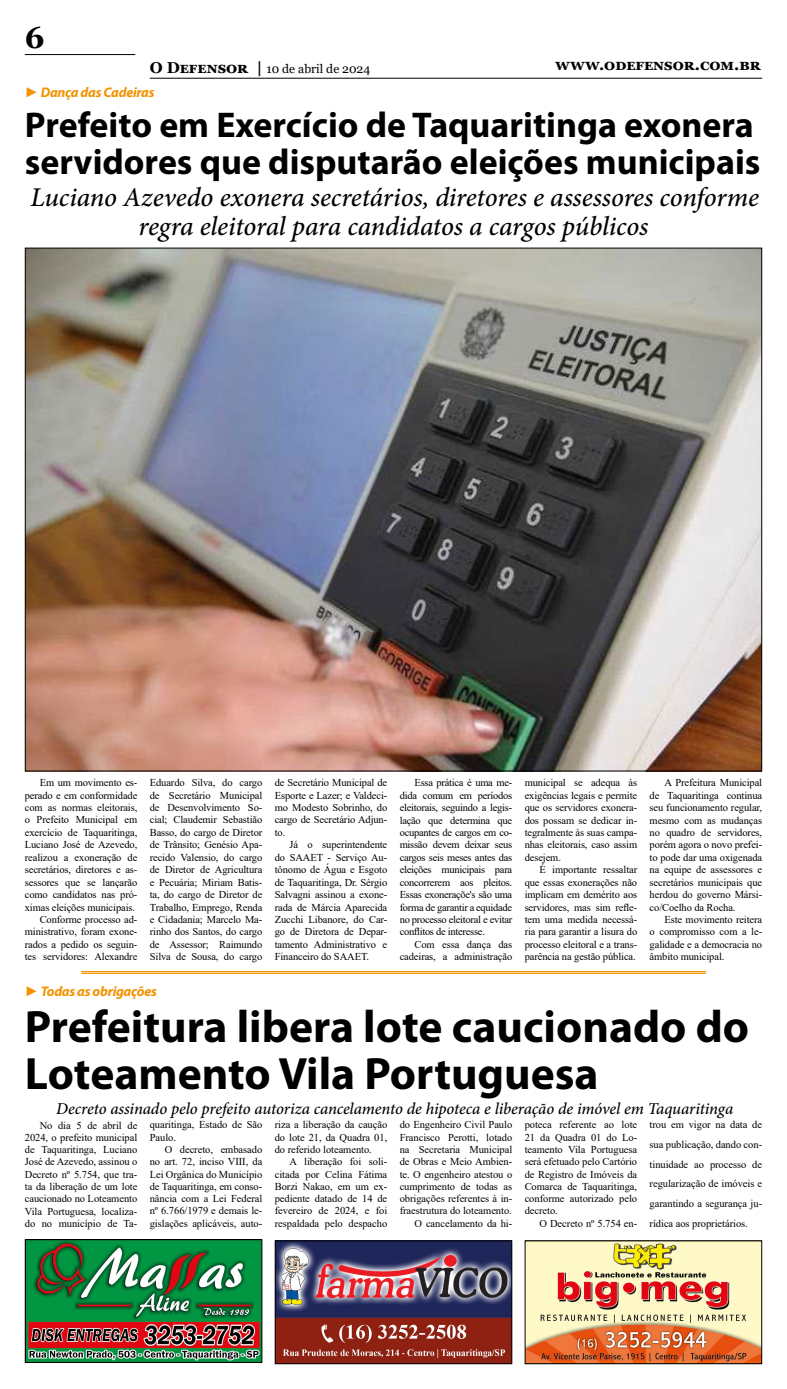
<style>
.page{position:relative;width:787px;height:1389px;background:#fff}
.page>*{position:absolute;margin:0;border:0;box-sizing:border-box;transform-origin:0 0}
.t1{font:700 45.5px/47.2px "Myriad Pro";color:#000}
.t2{font:700 35.88px/37.6px "Myriad Pro";color:#000}
.t3{font:700 30.62px "Georgia";color:#000}
.t4{font:italic 500 27.12px/28.9px "Minion Pro";letter-spacing:-.005em;color:#000;text-align:center}
.t5{font:italic 500 16.62px "Minion Pro";letter-spacing:-.005em;color:#000}
.t6{font:700 15.75px "Georgia";color:#000}
.t7{font:italic 700 14px "Myriad Pro";letter-spacing:-.02em;color:#f39200}
.t8{font:12.25px "Georgia";color:#000}
.t9{font:10.5px/12.4px "Times New Roman";letter-spacing:-.01em;color:#000;text-align:justify}
.s1{font-family:"Times New Roman";font-style:normal}
.s2{font-weight:700;font-size:15.75px}
</style>
<div class="page">
<hr style="left:25px;top:54px;width:110px;height:1px;background:#000">
<hr style="left:150px;top:78px;width:611px;height:1px;background:#000">
<img style="left:526px;top:1242px;width:233px;height:120px">
<div style="left:524px;top:1240px;width:237px;height:124px;border:1px solid #000"></div>
<img style="left:27px;top:1241px;width:233px;height:120px">
<div style="left:25px;top:1239px;width:237px;height:124px;border:1px solid #000"></div>
<img style="left:276px;top:1242px;width:234px;height:120px">
<div style="left:274px;top:1240px;width:238px;height:124px;border:1px solid #000"></div>
<img style="left:27px;top:250px;width:732px;height:519px">
<hr style="left:81px;top:971px;width:624px;height:1px;background:#f39200">
<hr style="left:81px;top:973px;width:624px;height:1px;background:#f39200">
<h3 class="t3" style="left:25px;top:18px;width:21px">6</h3>
<h3 class="t7" style="left:25px;top:83px;width:131px"><span class="s1">►</span> Dança das Cadeiras</h3>
<h2 class="t2" style="left:25px;top:105px;width:737px">Prefeito em Exercício de Taquaritinga exonera servidores que disputarão eleições municipais</h2>
<h3 class="t4" style="left:30px;top:183px;width:729px">Luciano Azevedo exonera secretários, diretores e assessores conforme regra eleitoral para candidatos a cargos públicos</h3>
<p class="t8" style="left:150px;top:61px;width:222px"><span class="s2">O Defensor |</span> 10 de abril de 2024</p>
<h3 class="t6" style="left:555px;top:54px;width:207px">www.odefensor.com.br</h3>
<p class="t9" style="left:25px;top:776px;width:114px;text-align:right">Em um movimento es&shy;perado e em conformidade com as normas eleitorais, o Prefeito Municipal em exercício de Taquaritinga,<br>Luciano José de Azevedo, realizou a exoneração de secretários, diretores e as&shy;sessores que se lançarão como candidatos nas pró&shy;ximas eleições municipais.<br>Conforme processo ad&shy;ministrativo, foram exone&shy;rados a pedido os seguin&shy;tes servidores: Alexandre</p>
<p class="t9" style="left:150px;top:776px;width:114px">Eduardo Silva, do cargo de Secretário Municipal de Desenvolvimento So&shy;cial; Claudemir Sebastião Basso, do cargo de Diretor de Trânsito; Genésio Apa&shy;recido Valensio, do cargo de Diretor de Agricultura e Pecuária; Miriam Batis&shy;ta, do cargo de Diretor de Trabalho, Emprego, Renda e Cidadania; Marcelo Ma&shy;rinho dos Santos, do cargo de Assessor; Raimundo Silva de Sousa, do cargo</p>
<p class="t9" style="left:274px;top:776px;width:114px">de Secretário Municipal de Esporte e Lazer; e Valdeci&shy;mo Modesto Sobrinho, do cargo de Secretário Adjun&shy;to.</p>
<p class="t9" style="left:274px;top:838px;width:114px;text-indent:15px">Já o superintendente do SAAET - Serviço Au&shy;tônomo de Água e Esgoto de Taquaritinga, Dr. Sérgio Salvagni assinou a exone&shy;rada de Márcia Aparecida Zucchi Libanore, do Car&shy;go de Diretora de Depar&shy;tamento Administrativo e Financeiro do SAAET.</p>
<p class="t9" style="left:399px;top:776px;width:114px;text-indent:15px">Essa prática é uma me&shy;dida comum em períodos eleitorais, seguindo a legis&shy;lação que determina que ocupantes de cargos em co&shy;missão devem deixar seus cargos seis meses antes das eleições municipais para concorrerem aos pleitos.<br>Essas exoneraçõe's são uma forma de garantir a equidade no processo eleitoral e evitar conflitos de interesse.</p>
<p class="t9" style="left:399px;top:938px;width:114px;text-align:right">Com essa dança das cadeiras, a administração</p>
<p class="t9" style="left:524px;top:776px;width:114px">municipal se adequa às exigências legais e permite que os servidores exonera&shy;dos possam se dedicar in&shy;tegralmente às suas campa&shy;nhas eleitorais, caso assim desejem.</p>
<p class="t9" style="left:524px;top:863px;width:114px;text-indent:15px">É importante ressaltar que essas exonerações não implicam em demérito aos servidores, mas sim refle&shy;tem uma medida necessá&shy;ria para garantir a lisura do processo eleitoral e a trans&shy;parência na gestão pública.</p>
<p class="t9" style="left:649px;top:776px;width:114px;text-indent:15px">A Prefeitura Municipal de Taquaritinga continua seu funcionamento regular, mesmo com as mudanças no quadro de servidores, porém agora o novo prefei&shy;to pode dar uma oxigenada na equipe de assessores e secretários municipais que herdou do governo Mársi&shy;co/Coelho da Rocha.</p>
<p class="t9" style="left:649px;top:913px;width:114px;text-indent:15px">Este movimento reitera o compromisso com a le&shy;galidade e a democracia no âmbito municipal.</p>
<h3 class="t7" style="left:25px;top:982px;width:133px"><span class="s1">►</span> Todas as obrigações</h3>
<h1 class="t1" style="left:25px;top:1002px;width:725px">Prefeitura libera lote caucionado do<br>Loteamento Vila Portuguesa</h1>
<h3 class="t5" style="left:56px;top:1097px;width:678px">Decreto assinado pelo prefeito autoriza cancelamento de hipoteca e liberação de imóvel em Taquaritinga</h3>
<p class="t9" style="left:25px;top:1119px;width:114px;text-indent:15px">No dia 5 de abril de 2024, o prefeito municipal de Taquaritinga, Luciano José de Azevedo, assinou o Decreto nº 5.754, que tra&shy;ta da liberação de um lote caucionado no Loteamento Vila Portuguesa, localiza&shy;do no município de Ta-</p>
<p class="t9" style="left:150px;top:1118px;width:114px">quaritinga, Estado de São<br>Paulo.</p>
<p class="t9" style="left:649px;top:1115px;width:114px;line-height:19.7px">trou em vigor na data de sua publicação, dando con&shy;tinuidade ao processo de regularização de imóveis e garantindo a segurança ju&shy;rídica aos proprietários.</p>
<p class="t9" style="left:399px;top:1118px;width:114px;text-align:right">do Engenheiro Civil Paulo<br>Francisco Perotti, lotado na Secretaria Municipal de Obras e Meio Ambien&shy;te. O engenheiro atestou o cumprimento de todas as obrigações referentes à in&shy;fraestrutura do loteamento.<br>O cancelamento da hi-</p>
<p class="t9" style="left:524px;top:1118px;width:114px">poteca referente ao lote 21 da Quadra 01 do Lo&shy;teamento Vila Portuguesa será efetuado pelo Cartório de Registro de Imóveis da Comarca de Taquaritinga, conforme autorizado pelo decreto.</p>
<p class="t9" style="left:274px;top:1118px;width:114px">riza a liberação da caução do lote 21, da Quadra 01, do referido loteamento.</p>
<p class="t9" style="left:274px;top:1155px;width:114px;text-indent:15px">A liberação foi soli&shy;citada por Celina Fátima Borzi Nakao, em um ex&shy;pediente datado de 14 de fevereiro de 2024, e foi respaldada pelo despacho</p>
<p class="t9" style="left:150px;top:1143px;width:114px;text-indent:15px">O decreto, embasado no art. 72, inciso VIII, da Lei Orgânica do Município de Taquaritinga, em conso&shy;nância com a Lei Federal nº 6.766/1979 e demais le&shy;gislações aplicáveis, auto-</p>
<p class="t9" style="left:539px;top:1217px;width:99px">O Decreto nº 5.754 en-</p>
</div>
